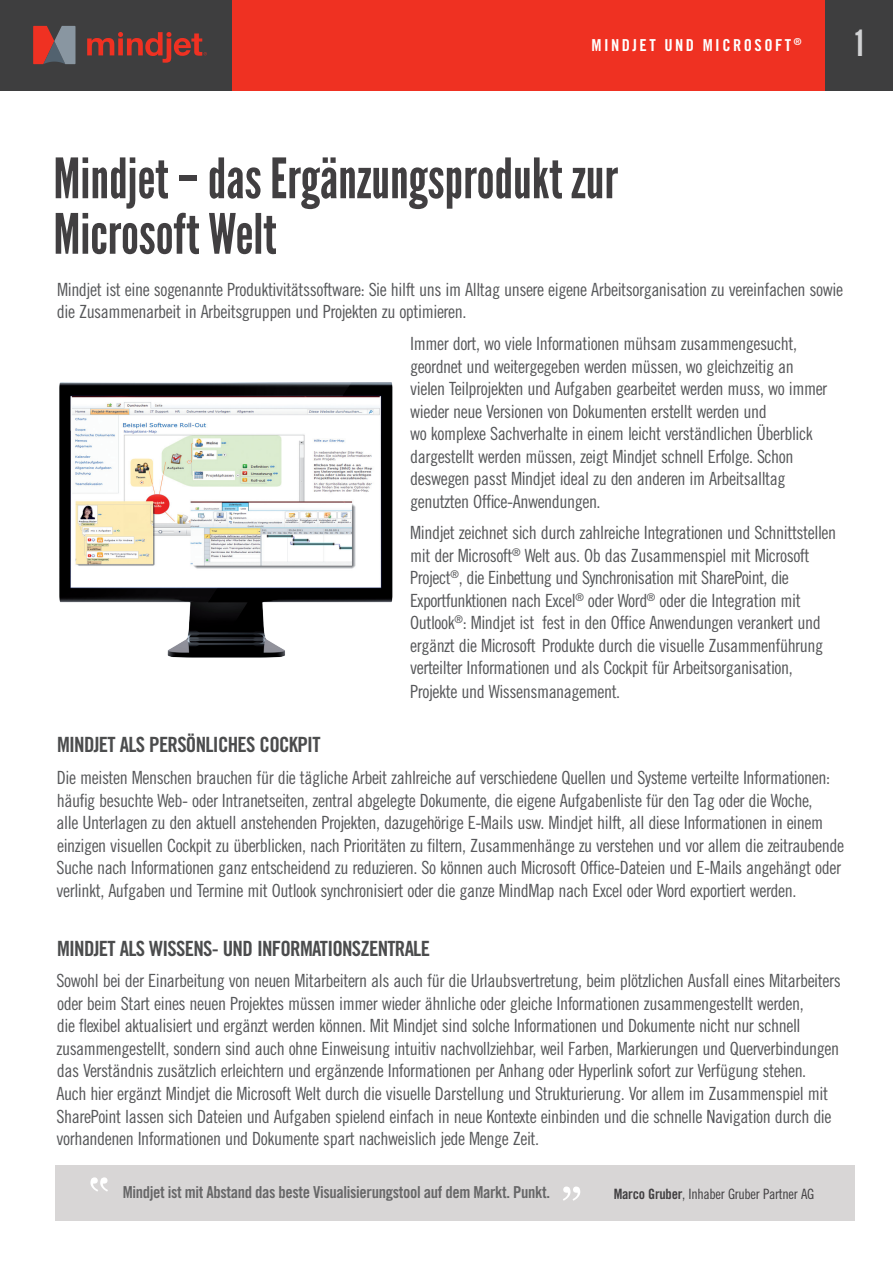
<style>
.page{position:relative;width:893px;height:1263px;background:#fff}
.page>*{position:absolute;margin:0;border:0;box-sizing:border-box;transform-origin:0 0}
.t1{font:55.5px/55.5px "League Gothic";color:#413f41}
.t2{font:36px "League Gothic";color:#d1d2d4}
.t3{font:21px "Trade Gothic LT Std Bd Cn 20";letter-spacing:-.035em;color:#4b4c4d}
.t4{font:18.15px/22.5px "Trade Gothic LT Std Cn 18";letter-spacing:-.025em;color:#57585a}
.t5{font:16.5px "Trade Gothic LT Std Bd Cn 20";letter-spacing:-.02em;color:#676768}
.t6{font:16.5px "Trade Gothic LT Std Bd Cn 20";letter-spacing:.15em;color:#fff}
.t7{font:14.25px "Trade Gothic LT Std Cn 18";letter-spacing:-.02em;color:#413f41}
.s1{font-family:"Trade Gothic LT Std Bd Cn 20"}
</style>
<div class="page">
<div style="left:0;top:0;width:893px;height:91px;background:#ef3122"></div>
<div style="left:825px;top:0;width:68px;height:91px;background:#3e3e3f"></div>
<div style="left:0;top:0;width:231px;height:91px;background:#3e3e3f"></div>
<svg style="left:33px;top:26px;width:42px;height:38px;background:#a15e5f"></svg>
<svg style="left:87px;top:32px;width:120px;height:31px"></svg>
<img style="left:59px;top:382px;width:334px;height:276px">
<div style="left:55px;top:1165px;width:800px;height:56px;background:#d8d6d6"></div>
<svg style="left:563px;top:1186px;width:17px;height:15px"></svg>
<svg style="left:90px;top:1177px;width:18px;height:15px"></svg>
<p class="t6" style="left:591px;top:35px;width:211px">MINDJET UND MICROSOFT<sup>®</sup></p>
<h2 class="t2" style="left:855px;top:23px;width:10px">1</h2>
<h1 class="t1" style="left:53px;top:152px;width:566px">Mindjet – das Ergänzungsprodukt zur<br>Microsoft Welt</h1>
<p class="t4" style="left:57px;top:278px;width:788px">Mindjet ist eine sogenannte Produktivitätssoftware: Sie hilft uns im Alltag unsere eigene Arbeitsorganisation zu vereinfachen sowie die Zusammenarbeit in Arbeitsgruppen und Projekten zu optimieren.</p>
<p class="t4" style="left:410px;top:332px;width:419px">Immer dort, wo viele Informationen mühsam zusammengesucht, geordnet und weitergegeben werden müssen, wo gleichzeitig an vielen Teilprojekten und Aufgaben gearbeitet werden muss, wo immer wieder neue Versionen von Dokumenten erstellt werden und<br>wo komplexe Sachverhalte in einem leicht verständlichen Überblick dargestellt werden müssen, zeigt Mindjet schnell Erfolge. Schon deswegen passt Mindjet ideal zu den anderen im Arbeitsalltag genutzten Office-Anwendungen.</p>
<p class="t4" style="left:410px;top:521px;width:428px">Mindjet zeichnet sich durch zahlreiche Integrationen und Schnittstellen mit der Microsoft<sup>®</sup> Welt aus. Ob das Zusammenspiel mit Microsoft Project<sup>®</sup>, die Einbettung und Synchronisation mit SharePoint, die Exportfunktionen nach Excel<sup>®</sup> oder Word<sup>®</sup> oder die Integration mit Outlook<sup>®</sup>: Mindjet ist fest in den Office Anwendungen verankert und ergänzt die Microsoft Produkte durch die visuelle Zusammenführung verteilter Informationen und als Cockpit für Arbeitsorganisation, Projekte und Wissensmanagement.</p>
<p class="t3" style="left:57px;top:732px;width:265px">MINDJET ALS PERSÖNLICHES COCKPIT</p>
<p class="t4" style="left:57px;top:766px;width:789px">Die meisten Menschen brauchen für die tägliche Arbeit zahlreiche auf verschiedene Quellen und Systeme verteilte Informationen: häufig besuchte Web- oder Intranetseiten, zentral abgelegte Dokumente, die eigene Aufgabenliste für den Tag oder die Woche,<br>alle Unterlagen zu den aktuell anstehenden Projekten, dazugehörige E-Mails usw. Mindjet hilft, all diese Informationen in einem einzigen visuellen Cockpit zu überblicken, nach Prioritäten zu filtern, Zusammenhänge zu verstehen und vor allem die zeitraubende Suche nach Informationen ganz entscheidend zu reduzieren. So können auch Microsoft Office-Dateien und E-Mails angehängt oder verlinkt, Aufgaben und Termine mit Outlook synchronisiert oder die ganze MindMap nach Excel oder Word exportiert werden.</p>
<p class="t3" style="left:57px;top:935px;width:374px">MINDJET ALS WISSENS- UND INFORMATIONSZENTRALE</p>
<p class="t4" style="left:56px;top:969px;width:786px">Sowohl bei der Einarbeitung von neuen Mitarbeitern als auch für die Urlaubsvertretung, beim plötzlichen Ausfall eines Mitarbeiters oder beim Start eines neuen Projektes müssen immer wieder ähnliche oder gleiche Informationen zusammengestellt werden,<br>die flexibel aktualisiert und ergänzt werden können. Mit Mindjet sind solche Informationen und Dokumente nicht nur schnell zusammengestellt, sondern sind auch ohne Einweisung intuitiv nachvollziehbar, weil Farben, Markierungen und Querverbindungen das Verständnis zusätzlich erleichtern und ergänzende Informationen per Anhang oder Hyperlink sofort zur Verfügung stehen.<br>Auch hier ergänzt Mindjet die Microsoft Welt durch die visuelle Darstellung und Strukturierung. Vor allem im Zusammenspiel mit SharePoint lassen sich Dateien und Aufgaben spielend einfach in neue Kontexte einbinden und die schnelle Navigation durch die vorhandenen Informationen und Dokumente spart nachweislich jede Menge Zeit.</p>
<p class="t5" style="left:123px;top:1182px;width:429px">MINDJET IST MIT ABSTAND DAS BESTE VISUALISIERUNGSTOOL AUF DEM MARKT. PUNKT.</p>
<p class="t7" style="left:614px;top:1185px;width:202px"><span class="s1">MARCO GRUBER</span>, Inhaber Gruber Partner AG</p>
</div>
